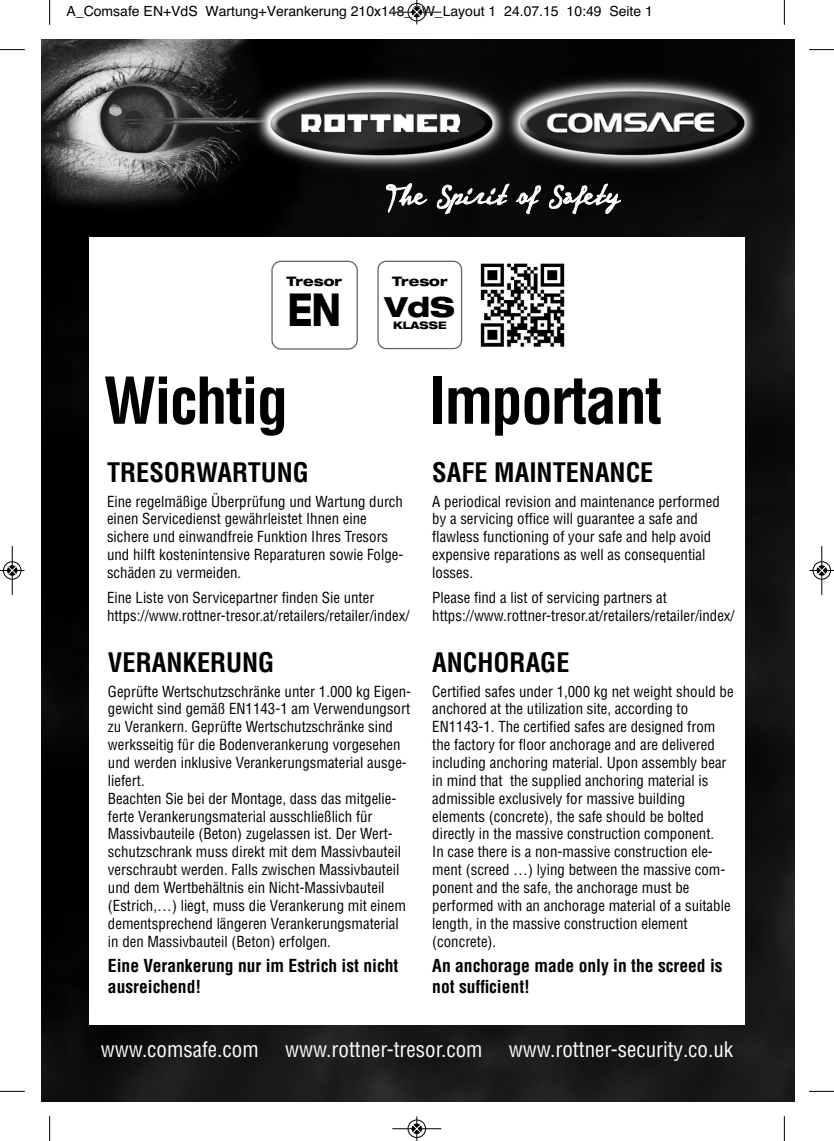
<style>
.page{position:relative;width:834px;height:1141px;background:#fff}
.page>*{position:absolute;margin:0;border:0;box-sizing:border-box;transform-origin:0 0}
.t1{font:700 condensed 63px "Helvetica Com";letter-spacing:-.03em;color:#000}
.t2{font:800 expanded 45.5px "Helvetica Neue";color:#000;scale:.65 1}
.t3{font:800 expanded 27.82px "Helvetica Neue";color:#000}
.t4{font:700 condensed 26.25px "Helvetica Com";color:#000}
.t5{font:condensed 21px "Helvetica Com";color:#fff}
.t6{font:700 condensed 17.5px/21px "Helvetica Com";color:#000}
.t7{font:condensed 14.88px/17.8px "Helvetica Com";color:#000}
.t8{font:14px "Helvetica";color:#000}
.t9{font:800 expanded 13.12px "Helvetica Neue";color:#000}
.t10{font:800 expanded 10.5px "Helvetica Neue";color:#000}
</style>
<div class="page">
<img style="left:42px;top:40px;width:752px;height:1061px">
<div style="left:89px;top:238px;width:655px;height:787px;background:#fff"></div>
<svg style="left:386px;top:184px;width:40px;height:28px"></svg>
<svg style="left:437px;top:184px;width:72px;height:30px"></svg>
<svg style="left:516px;top:186px;width:24px;height:28px"></svg>
<svg style="left:549px;top:184px;width:71px;height:30px"></svg>
<img style="left:480px;top:263px;width:85px;height:84px">
<svg style="left:271px;top:261px;width:87px;height:89px"></svg>
<svg style="left:377px;top:261px;width:85px;height:88px"></svg>
<svg style="left:49px;top:0;width:1px;height:25px"></svg>
<svg style="left:0;top:49px;width:25px;height:1px"></svg>
<svg style="left:783px;top:0;width:1px;height:25px"></svg>
<svg style="left:809px;top:49px;width:24px;height:1px"></svg>
<svg style="left:49px;top:1116px;width:1px;height:25px"></svg>
<svg style="left:0;top:1091px;width:25px;height:1px"></svg>
<svg style="left:783px;top:1116px;width:1px;height:25px"></svg>
<svg style="left:809px;top:1091px;width:24px;height:1px"></svg>
<div style="left:407px;top:3px;width:19px;height:19px;border:1px solid #fff;border-radius:50%"></div>
<hr style="left:392px;top:12px;width:49px;height:1px;background:#000">
<div style="left:408px;top:3px;width:17px;height:18px;border:1px solid #000;border-radius:50%"></div>
<svg style="left:412px;top:0;width:9px;height:24px"></svg>
<div style="left:407px;top:1119px;width:19px;height:19px;border:1px solid #fff;border-radius:50%"></div>
<hr style="left:392px;top:1128px;width:49px;height:1px;background:#000">
<div style="left:408px;top:1120px;width:17px;height:18px;border:1px solid #000;border-radius:50%"></div>
<svg style="left:412px;top:1116px;width:9px;height:25px"></svg>
<div style="left:3px;top:561px;width:19px;height:19px;border:1px solid #fff;border-radius:50%"></div>
<hr style="left:12px;top:546px;width:1px;height:49px;background:#000">
<div style="left:3px;top:561px;width:18px;height:18px;border:1px solid #000;border-radius:50%"></div>
<svg style="left:0;top:566px;width:24px;height:9px"></svg>
<div style="left:812px;top:561px;width:19px;height:19px;border:1px solid #fff;border-radius:50%"></div>
<hr style="left:821px;top:546px;width:1px;height:49px;background:#000">
<div style="left:812px;top:561px;width:18px;height:18px;border:1px solid #000;border-radius:50%"></div>
<svg style="left:809px;top:566px;width:24px;height:9px"></svg>
<p class="t8" style="left:67px;top:3px;width:587px">A_Comsafe EN+VdS Wartung+Verankerung 210x148_SW_Layout 1 24.07.15 10:49 Seite 1</p>
<p class="t9" style="left:286px;top:277px;width:57px">Tresor</p>
<h2 class="t2" style="left:288px;top:292px;width:83px">EN</h2>
<p class="t9" style="left:392px;top:277px;width:57px">Tresor</p>
<h3 class="t3" style="left:385px;top:296px;width:71px">VdS</h3>
<p class="t10" style="left:393px;top:322px;width:55px">KLASSE</p>
<h1 class="t1" style="left:103px;top:359px;width:186px">Wichtig</h1>
<h1 class="t1" style="left:428px;top:359px;width:235px">Important</h1>
<h3 class="t4" style="left:107px;top:455px;width:203px">TRESORWARTUNG</h3>
<p class="t7" style="left:107px;top:492px;width:298px">Eine regelmäßige Überprüfung und Wartung durch einen Servicedienst gewährleistet Ihnen eine sichere und einwandfreie Funktion Ihres Tresors und hilft kostenintensive Reparaturen sowie Folge&shy;schäden zu vermeiden.</p>
<p class="t7" style="left:107px;top:588px;width:304px">Eine Liste von Servicepartner finden Sie unter https://www.rottner-tresor.at/retailers/retailer/index/</p>
<h3 class="t4" style="left:108px;top:645px;width:168px">VERANKERUNG</h3>
<p class="t7" style="left:108px;top:682px;width:304px">Geprüfte Wertschutzschränke unter 1.000 kg Eigen&shy;gewicht sind gemäß EN1143-1 am Verwendungsort zu Verankern. Geprüfte Wertschutzschränke sind werksseitig für die Bodenverankerung vorgesehen und werden inklusive Verankerungsmaterial ausge&shy;liefert.<br>Beachten Sie bei der Montage, dass das mitgelie&shy;ferte Verankerungsmaterial ausschließlich für Massivbauteile (Beton) zugelassen ist. Der Wert&shy;schutzschrank muss direkt mit dem Massivbauteil verschraubt werden. Falls zwischen Massivbauteil und dem Wertbehältnis ein Nicht-Massivbauteil (Estrich,…) liegt, muss die Verankerung mit einem dementsprechend längeren Verankerungsmaterial in den Massivbauteil (Beton) erfolgen.</p>
<p class="t6" style="left:108px;top:954px;width:292px">Eine Verankerung nur im Estrich ist nicht ausreichend!</p>
<h3 class="t4" style="left:432px;top:455px;width:222px">SAFE MAINTENANCE</h3>
<p class="t7" style="left:432px;top:492px;width:289px">A periodical revision and maintenance performed by a servicing office will guarantee a safe and flawless functioning of your safe and help avoid expensive reparations as well as consequential losses.</p>
<p class="t7" style="left:432px;top:588px;width:304px">Please find a list of servicing partners at https://www.rottner-tresor.at/retailers/retailer/index/</p>
<h3 class="t4" style="left:432px;top:645px;width:139px">ANCHORAGE</h3>
<p class="t7" style="left:432px;top:682px;width:303px">Certified safes under 1,000 kg net weight should be anchored at the utilization site, according to EN1143-1. The certified safes are designed from the factory for floor anchorage and are delivered including anchoring material. Upon assembly bear in mind that the supplied anchoring material is admissible exclusively for massive building elements (concrete), the safe should be bolted directly in the massive construction component.<br>In case there is a non-massive construction ele&shy;ment (screed …) lying between the massive com&shy;ponent and the safe, the anchorage must be performed with an anchorage material of a suitable length, in the massive construction element (concrete).</p>
<p class="t6" style="left:432px;top:954px;width:292px">An anchorage made only in the screed is not sufficient!</p>
<h3 class="t5" style="left:101px;top:1036px;width:159px">www.comsafe.com</h3>
<h3 class="t5" style="left:285px;top:1036px;width:199px">www.rottner-tresor.com</h3>
<h3 class="t5" style="left:509px;top:1036px;width:226px">www.rottner-security.co.uk</h3>
</div>
